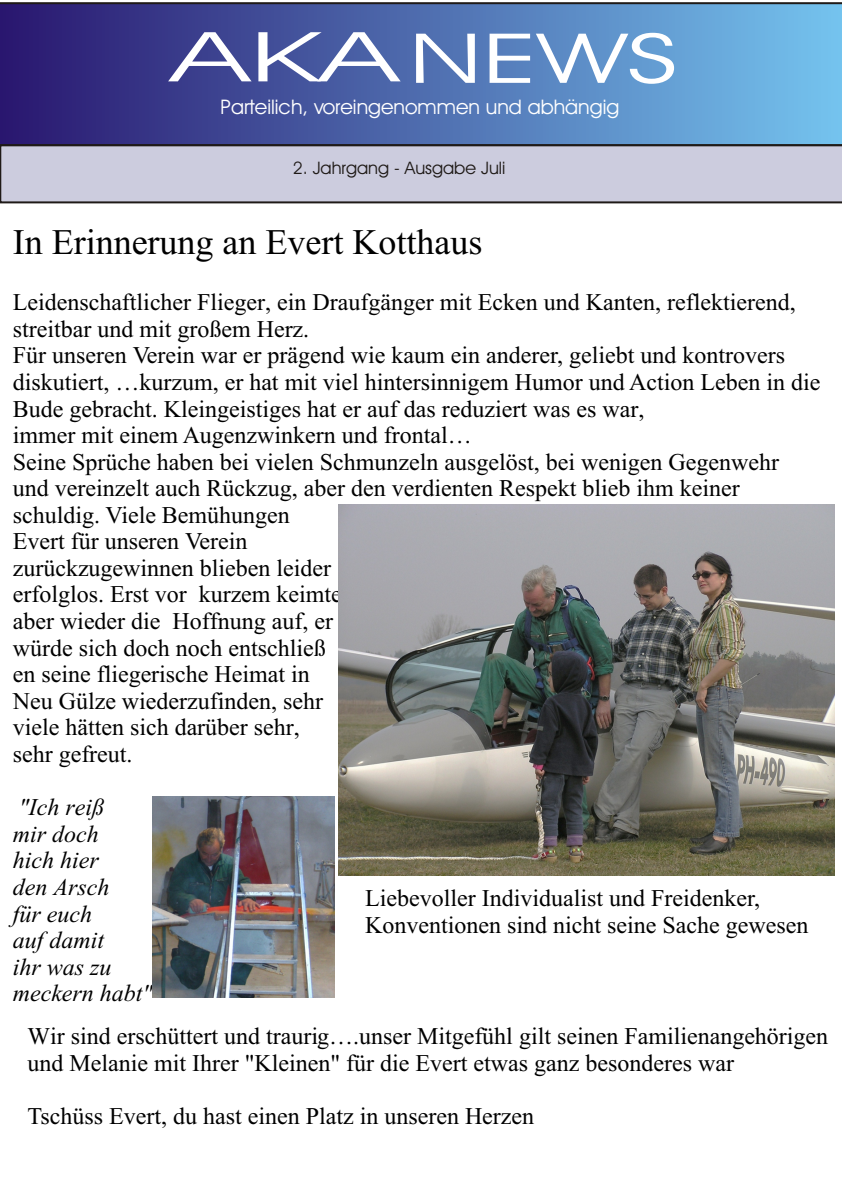
<style>
.page{position:relative;width:842px;height:1191px;background:#fff}
.page>*{position:absolute;margin:0;border:0;box-sizing:border-box;transform-origin:0 0}
.t1{font:69.2px "Avant Garde Bk BT";color:#fff;scale:1.9 1}
.t2{font:36px "Times New Roman";color:#000}
.t3{font:24px/26.6px "Times New Roman";color:#000}
.t4{font:italic 24px/26.6px "Times New Roman";color:#000}
.t5{font:20.2px "Avant Garde Bk BT";color:#fff}
.t6{font:17.3px "Avant Garde Bk BT";color:#1f1a17}
</style>
<div class="page">
<svg style="left:0;top:2px;width:842px;height:142px;background:#4e6bac"></svg>
<svg style="left:0;top:144px;width:842px;height:59px;background:#c0bfd0"></svg>
<img style="left:152px;top:797px;width:182px;height:201px">
<img style="left:339px;top:505px;width:495px;height:370px">
<p class="t1" style="left:171px;top:30px;width:268px">AKANEWS</p>
<p class="t5" style="left:221px;top:98px;width:400px">Parteilich, voreingenommen und abhängig</p>
<p class="t6" style="left:293px;top:161px;width:214px">2. Jahrgang - Ausgabe Juli</p>
<h1 class="t2" style="left:13px;top:230px;width:471px">In Erinnerung an Evert Kotthaus</h1>
<p class="t3" style="left:13px;top:291px;width:809px">Leidenschaftlicher Flieger, ein Draufgänger mit Ecken und Kanten, reflektierend, streitbar und mit großem Herz.<br>Für unseren Verein war er prägend wie kaum ein anderer, geliebt und kontrovers diskutiert, …kurzum, er hat mit viel hintersinnigem Humor und Action Leben in die Bude gebracht. Kleingeistiges hat er auf das reduziert was es war,<br>immer mit einem Augenzwinkern und frontal…<br>Seine Sprüche haben bei vielen Schmunzeln ausgelöst, bei wenigen Gegenwehr und vereinzelt auch Rückzug, aber den verdienten Respekt blieb ihm keiner schuldig. Viele Bemühungen<br>Evert für unseren Verein<br>zurückzugewinnen blieben leider<br>erfolglos. Erst vor kurzem keimte<br>aber wieder die Hoffnung auf, er<br>würde sich doch noch entschließ<br>en seine fliegerische Heimat in<br>Neu Gülze wiederzufinden, sehr<br>viele hätten sich darüber sehr,<br>sehr gefreut.</p>
<p class="t4" style="left:13px;top:796px;width:142px">"Ich reiß<br>mir doch<br>hich hier<br>den Arsch<br>für euch<br>auf damit<br>ihr was zu meckern habt"</p>
<p class="t3" style="left:27px;top:1025px;width:802px">Wir sind erschüttert und traurig….unser Mitgefühl gilt seinen Familienangehörigen und Melanie mit Ihrer "Kleinen" für die Evert etwas ganz besonderes war</p>
<p class="t3" style="left:27px;top:1105px;width:508px">Tschüss Evert, du hast einen Platz in unseren Herzen</p>
<p class="t3" style="left:365px;top:887px;width:445px">Liebevoller Individualist und Freidenker,<br>Konventionen sind nicht seine Sache gewesen</p>
</div>
